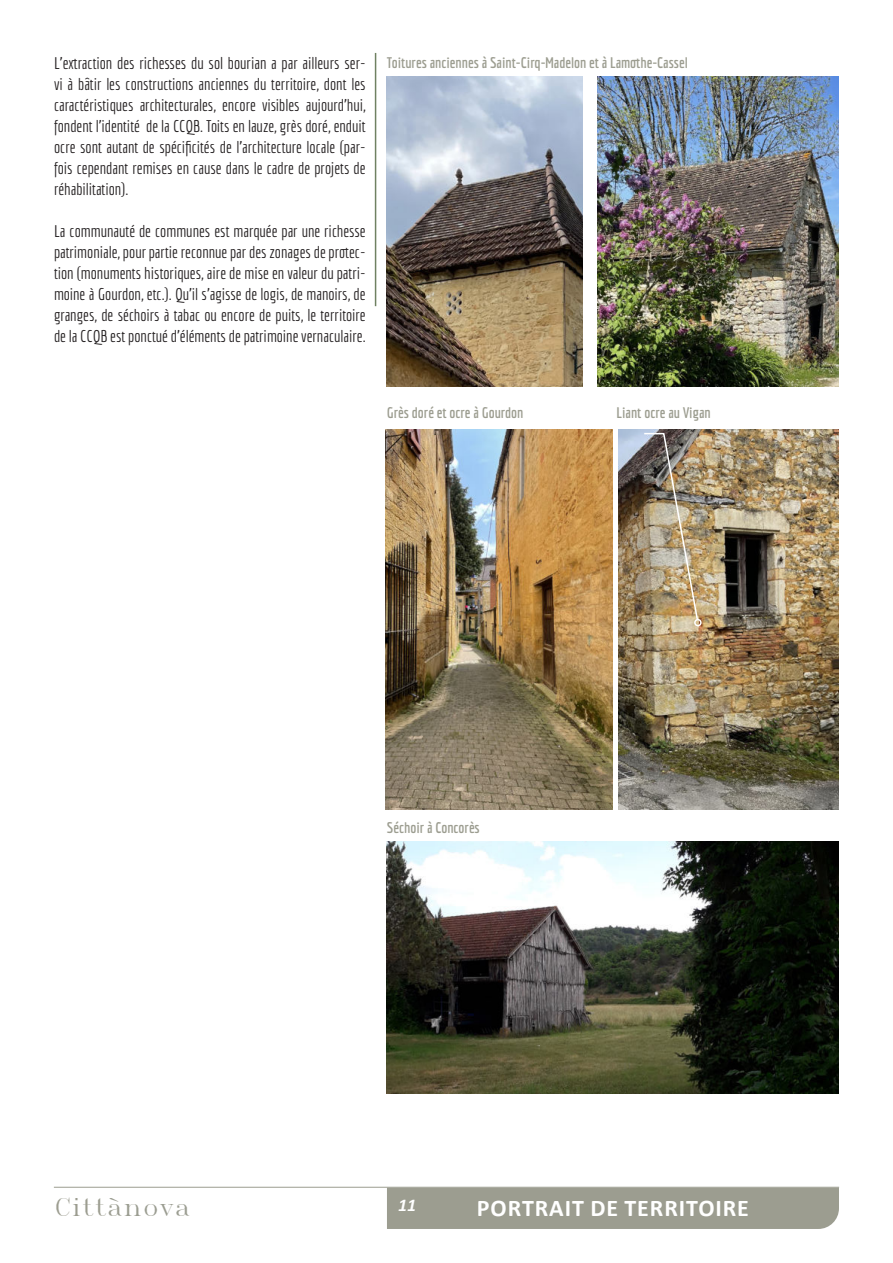
<style>
.page{position:relative;width:893px;height:1263px;background:#fff}
.page>*{position:absolute;margin:0;border:0;box-sizing:border-box;transform-origin:0 0}
.t1{font:700 24px "Calibri";letter-spacing:.04em;color:#fff}
.t2{font:24px "Roman T";letter-spacing:-.01em;color:#9b9d91}
.t3{font:italic 700 18px "Calibri";color:#fff}
.t4{font:16.5px/21px "Economica";color:#231f20;text-align:justify}
.t5{font:700 15px "Economica";color:#9c9d90}
.s1{color:#9c9d90}
</style>
<div class="page">
<div style="left:387px;top:1188px;width:452px;height:41px;background:#9c9d90"></div>
<hr style="left:54px;top:1187px;width:785px;height:1px;background:#9c9d90">
<img style="left:387px;top:77px;width:196px;height:310px">
<img style="left:597px;top:77px;width:242px;height:310px">
<img style="left:386px;top:429px;width:226px;height:380px">
<img style="left:618px;top:429px;width:221px;height:381px">
<img style="left:643px;top:432px;width:56px;height:189px">
<div style="left:694px;top:619px;width:8px;height:7px;border:2px solid #fff;border-radius:50%"></div>
<img style="left:387px;top:842px;width:452px;height:251px">
<hr style="left:375px;top:53px;width:1px;height:253px;background:#6f8162">
<p class="t4" style="left:54px;top:52px;width:313px">L’extraction des richesses du sol bourian a par ailleurs ser&shy;vi à bâtir les constructions anciennes du territoire, dont les caractéristiques architecturales, encore visibles aujourd’hui, fondent l’identité de la CCQB. Toits en lauze, grès doré, enduit ocre sont autant de spécificités de l’architecture locale (par&shy;fois cependant remises en cause dans le cadre de projets de réhabilitation).</p>
<p class="t4" style="left:54px;top:222px;width:313px">La communauté de communes est marquée par une richesse patrimoniale, pour partie reconnue par des zonages de protec&shy;tion (monuments historiques, aire de mise en valeur du patri&shy;moine à Gourdon, etc.). Qu’il s’agisse de logis, de manoirs, de granges, de séchoirs à tabac ou encore de puits, le territoire de la CCQB est ponctué d’éléments de patrimoine vernaculaire.</p>
<p class="t5" style="left:387px;top:54px;width:302px">Toitures anciennes à Saint-Cirq-Madelon et à Lamothe-Cassel</p>
<p class="t5" style="left:387px;top:404px;width:138px">Grès doré et ocre à Gourdon</p>
<p class="t5" style="left:617px;top:404px;width:96px">Liant ocre au Vigan</p>
<p class="t5" style="left:387px;top:819px;width:94px">Séchoir à Concorès</p>
<h1 class="t2" style="left:54px;top:1193px;width:139px"><span class="s1">Citt</span>ànova</h1>
<h1 class="t1" style="left:477px;top:1193px;width:274px">PORTRAIT DE TERRITOIRE</h1>
<p class="t3" style="left:398px;top:1199px;width:20px">11</p>
</div>
